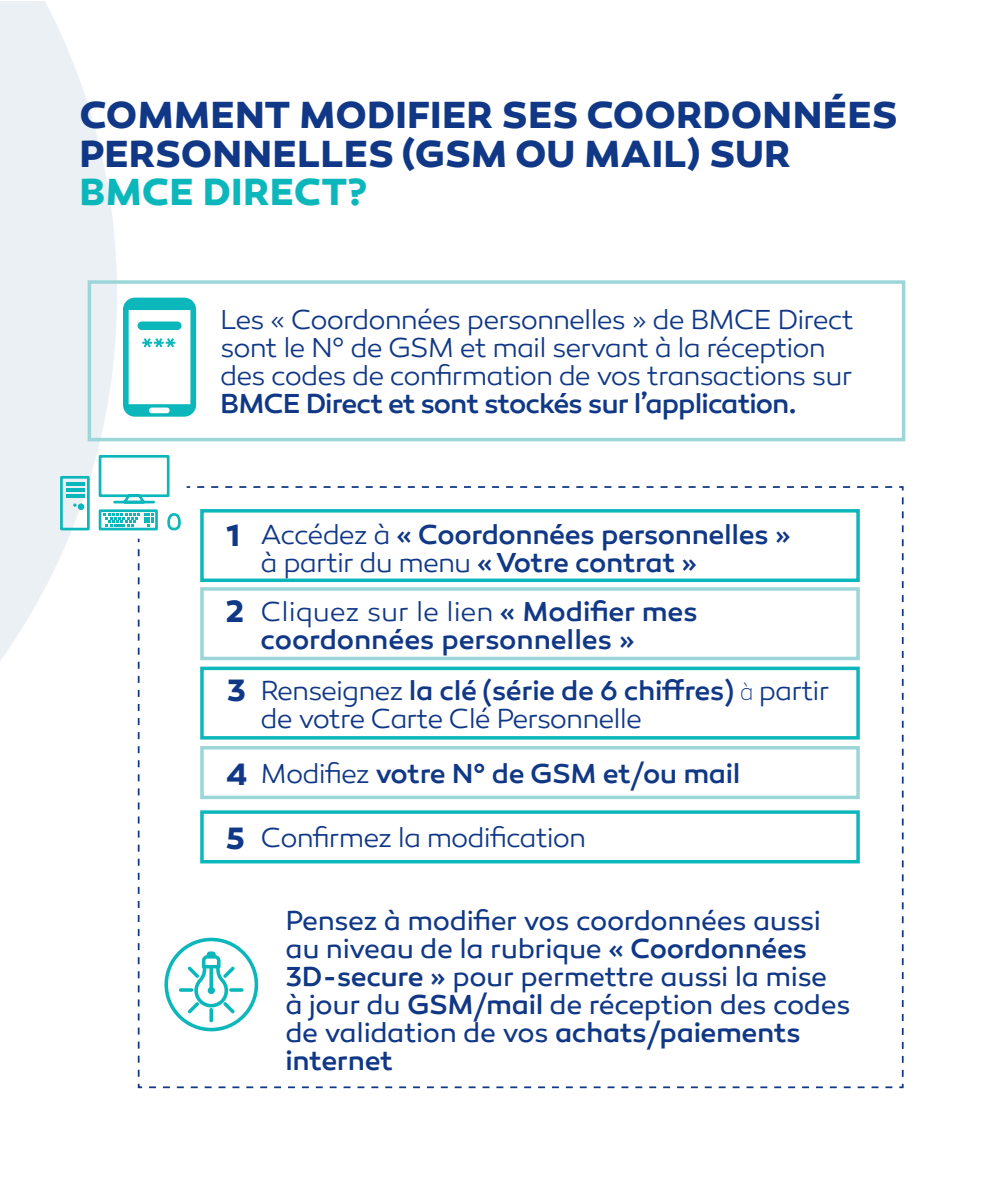
<style>
.page{position:relative;width:993px;height:1191px;background:#fff}
.page>*{position:absolute;margin:0;border:0;box-sizing:border-box;transform-origin:0 0}
.t1{font:700 38.5px/38.5px "Canaro";letter-spacing:.005em;color:#103886}
.t2{font:700 38.5px "Canaro";letter-spacing:.005em;color:#0cb7bb}
.t3{font:700 31.5px "Canaro";color:#103886}
.t4{font:300 28px/28px "Canaro";letter-spacing:-.035em;color:#103886}
.t5{font:500 28px/28px "Canaro";letter-spacing:-.02em;color:#103886}
.t6{font:28px/28px "Canaro";letter-spacing:-.015em;color:#103886}
.s1{font-weight:300}
.s2{font-weight:500}
.s3{font-family:"Modernica"}
.s4{font-weight:700;font-size:31.5px}
</style>
<div class="page">
<img style="left:0;top:2px;width:906px;height:659px">
<div style="left:88px;top:280px;width:817px;height:161px;border:4px solid #9dd6d9"></div>
<svg style="left:123px;top:297px;width:73px;height:120px"></svg>
<svg style="left:137px;top:485px;width:767px;height:604px"></svg>
<div style="left:200px;top:509px;width:659px;height:73px;border:4px solid #0cb7bb"></div>
<div style="left:200px;top:587px;width:659px;height:73px;border:4px solid #9dd6d9"></div>
<div style="left:200px;top:666px;width:659px;height:73px;border:4px solid #0cb7bb"></div>
<div style="left:200px;top:746px;width:659px;height:53px;border:4px solid #9dd6d9"></div>
<div style="left:200px;top:810px;width:659px;height:53px;border:4px solid #0cb7bb"></div>
<svg style="left:164px;top:937px;width:94px;height:94px"></svg>
<div style="left:60px;top:476px;width:30px;height:54px;border:3px solid #0cb7bb"></div>
<div style="left:78px;top:503px;width:6px;height:7px;background:#0cb7bb;border-radius:50%"></div>
<svg style="left:73px;top:503px;width:3px;height:4px"></svg>
<hr style="left:66px;top:483px;width:18px;height:3px;background:#0cb7bb">
<hr style="left:66px;top:488px;width:18px;height:4px;background:#0cb7bb">
<hr style="left:66px;top:494px;width:18px;height:3px;background:#0cb7bb">
<svg style="left:97px;top:453px;width:74px;height:79px"></svg>
<div style="left:167px;top:513px;width:14px;height:17px;border:3px solid #0cb7bb;border-radius:50%"></div>
<h1 class="t1" style="left:80px;top:96px;width:819px">COMMENT MODIFIER SES COORDONNÉES<br>PERSONNELLES (GSM OU MAIL) SUR</h1>
<h1 class="t2" style="left:80px;top:168px;width:289px">BMCE DIRECT?</h1>
<p class="t4" style="left:220px;top:306px;width:635px">Les « Coordonnées personnelles » de BMCE Direct sont le N° de GSM et mail servant à la réception des codes de confirmation de vos transactions sur</p>
<p class="t5" style="left:220px;top:390px;width:578px">BMCE Direct et sont stockés sur l’application.</p>
<p class="t3" style="left:226px;top:516px;width:15px">1</p>
<p class="t5" style="left:260px;top:520px;width:532px"><span class="s1">Accédez à</span> « Coordonnées personnelles » <span class="s1">à partir du menu</span> «Votre contrat »</p>
<p class="t3" style="left:225px;top:592px;width:20px">2</p>
<p class="t5" style="left:260px;top:597px;width:438px"><span class="s1">Cliquez sur le lien</span> « Modifier mes coordonnées personnelles »</p>
<p class="t3" style="left:227px;top:671px;width:21px">3</p>
<p class="t4" style="left:260px;top:677px;width:570px">Renseignez <span class="s2">la clé (série de 6 chiffres)</span> <span class="s3">à</span> partir de votre Carte Clé Personnelle</p>
<p class="t5" style="left:226px;top:759px;width:515px"><span class="s4">4</span> <span class="s1">Modifiez</span> votre N° de GSM et/ou mail</p>
<p class="t4" style="left:225px;top:824px;width:362px"><span class="s4">5</span> Confirmez la modification</p>
<p class="t6" style="left:285px;top:907px;width:566px">Pensez à modifier vos coordonnées aussi au niveau de la rubrique <span class="s2">« Coordonnées 3D-secure »</span> pour permettre aussi la mise à jour du <span class="s2">GSM/mail</span> de réception des codes de validation de vos <span class="s2">achats/paiements internet</span></p>
</div>
